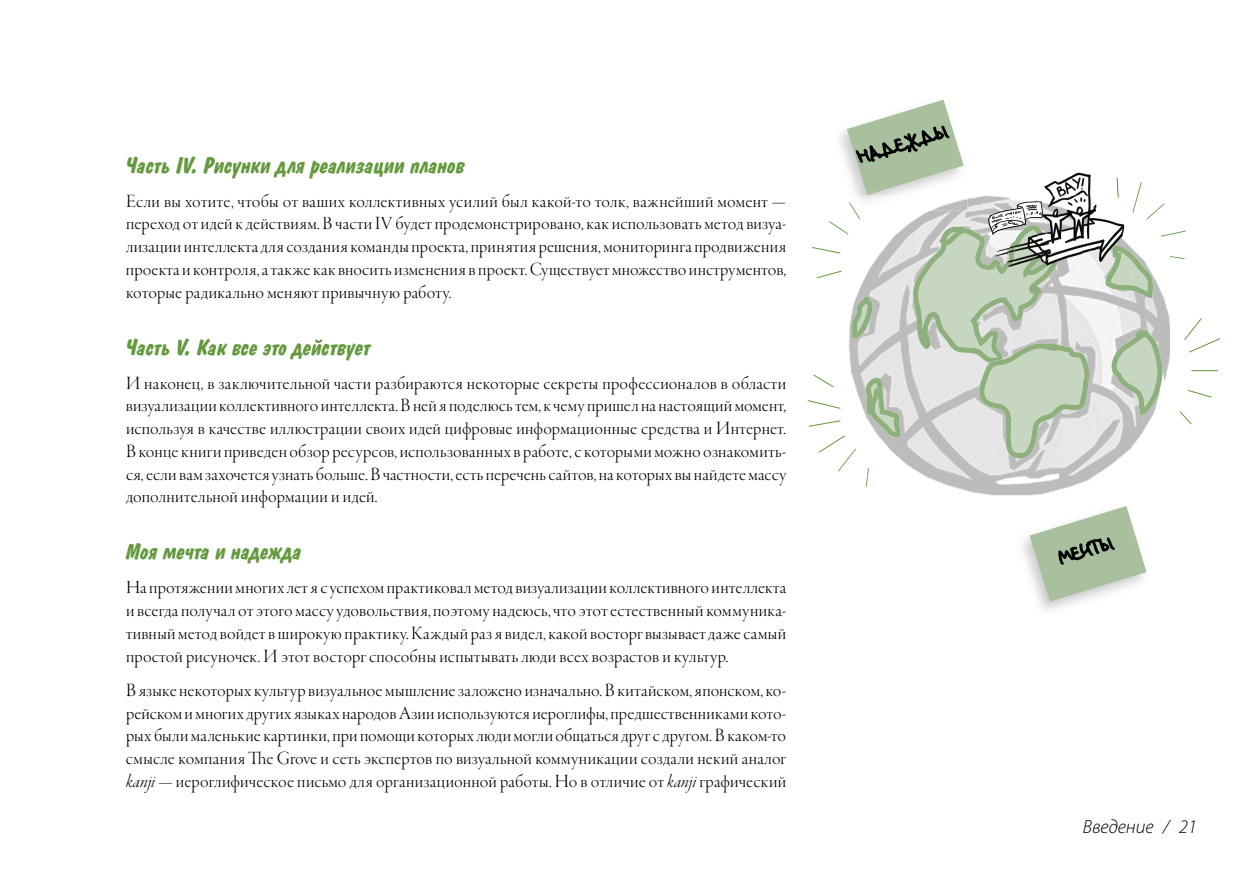
<style>
.page{position:relative;width:1260px;height:882px;background:#fff}
.page>*{position:absolute;margin:0;border:0;box-sizing:border-box;transform-origin:0 0}
.t1{font:22.75px "Dom Diagonal Bold BT";color:#649a3f}
.t2{font:19.25px/22.8px "Garamond Premr Pro Lt Disp";letter-spacing:.015em;color:#000;text-align:justify}
.t3{font:italic 300 19.25px "Myriad Pro";color:#000}
.s1{font-family:"Garamond Premr Pro Lt It Disp"}
</style>
<div class="page">
<svg style="left:847px;top:100px;width:117px;height:95px"></svg>
<svg style="left:1028px;top:506px;width:119px;height:97px"></svg>
<svg style="left:807px;top:400px;width:34px;height:9px"></svg>
<svg style="left:808px;top:420px;width:33px;height:7px"></svg>
<svg style="left:813px;top:374px;width:21px;height:14px"></svg>
<svg style="left:1184px;top:318px;width:37px;height:35px"></svg>
<svg style="left:1191px;top:370px;width:27px;height:1px"></svg>
<svg style="left:1188px;top:390px;width:24px;height:8px"></svg>
<svg style="left:1180px;top:411px;width:12px;height:14px"></svg>
<svg style="left:816px;top:270px;width:26px;height:9px"></svg>
<svg style="left:812px;top:247px;width:29px;height:7px"></svg>
<svg style="left:829px;top:221px;width:20px;height:14px"></svg>
<img style="left:849px;top:196px;width:321px;height:299px">
<img style="left:849px;top:196px;width:119px;height:14px">
<svg style="left:818px;top:435px;width:38px;height:37px"></svg>
<img style="left:866px;top:468px;width:3px;height:19px">
<svg style="left:1161px;top:231px;width:25px;height:6px"></svg>
<svg style="left:1170px;top:256px;width:15px;height:3px"></svg>
<img style="left:849px;top:202px;width:11px;height:18px">
<img style="left:874px;top:238px;width:39px;height:152px">
<svg style="left:913px;top:227px;width:177px;height:231px;background:#cad4c6"></svg>
<svg style="left:1112px;top:330px;width:51px;height:86px;background:#bfccb9"></svg>
<svg style="left:1105px;top:255px;width:48px;height:43px"></svg>
<svg style="left:852px;top:297px;width:21px;height:42px"></svg>
<svg style="left:866px;top:378px;width:35px;height:59px;background:#b8c7b0"></svg>
<img style="left:981px;top:172px;width:152px;height:111px">
<svg style="left:1132px;top:182px;width:33px;height:38px"></svg>
<svg style="left:1117px;top:178px;width:2px;height:20px"></svg>
<img style="left:981px;top:225px;width:77px;height:58px">
<img style="left:1105px;top:246px;width:28px;height:37px">
<p class="t1" style="left:126px;top:156px;width:341px">Часть IV. Рисунки для реализации планов</p>
<p class="t2" style="left:126px;top:191px;width:662px">Если вы хотите, чтобы от ваших коллективных усилий был какой-то толк, важнейший момент — переход от идей к действиям. В части IVбудет продемонстрировано, как использовать метод визуа&shy;лизации интеллекта для создания команды проекта, принятия решения, мониторинга продвижения проекта и контроля, а также как вносить изменения в проект. Существует множество инструментов, которые радикально меняют привычную работу.</p>
<p class="t1" style="left:126px;top:338px;width:246px">Часть V. Как все это действует</p>
<p class="t2" style="left:126px;top:373px;width:662px">И наконец, в заключительной части разбираются некоторые секреты профессионалов в области визуализации коллективного интеллекта. В ней я поделюсь тем, к чему пришел на настоящий момент, используя в качестве иллюстрации своих идей цифровые информационные средства и Интернет.<br>В конце книги приведен обзор ресурсов, использованных в работе, с которыми можно ознакомить&shy;ся, если вам захочется узнать больше. В частности, есть перечень сайтов, на которых вы найдете массу дополнительной информации и идей.</p>
<p class="t1" style="left:126px;top:543px;width:178px">Моя мечта и надежда</p>
<p class="t2" style="left:126px;top:578px;width:662px">На протяжении многих лет я с успехом практиковал метод визуализации коллективного интеллекта и всегда получал от этого массуудовольствия, поэтому надеюсь, что этот естественный коммуника&shy;тивный метод войдет в широкую практику. Каждый раз я видел, какой восторг вызывает даже самый простой рисуночек. И этот восторг способны испытывать люди всех возрастов и культур.</p>
<p class="t2" style="left:126px;top:680px;width:662px">В языке некоторых культур визуальное мышление заложено изначально. В китайском, японском, ко&shy;рейском и многих других языках народов Азии используются иероглифы, предшественниками кото&shy;рых были маленькие картинки, при помощи которых люди могли общаться друг с другом. В каком-то смысле компания The Grove и сеть экспертов по визуальной коммуникации создали некий аналог <span class="s1">kanji —</span> иероглифическое письмо для организационной работы. Но в отличие от <span class="s1">kanji</span> графический</p>
<p class="t3" style="left:1083px;top:820px;width:116px">Введение / 21</p>
</div>
